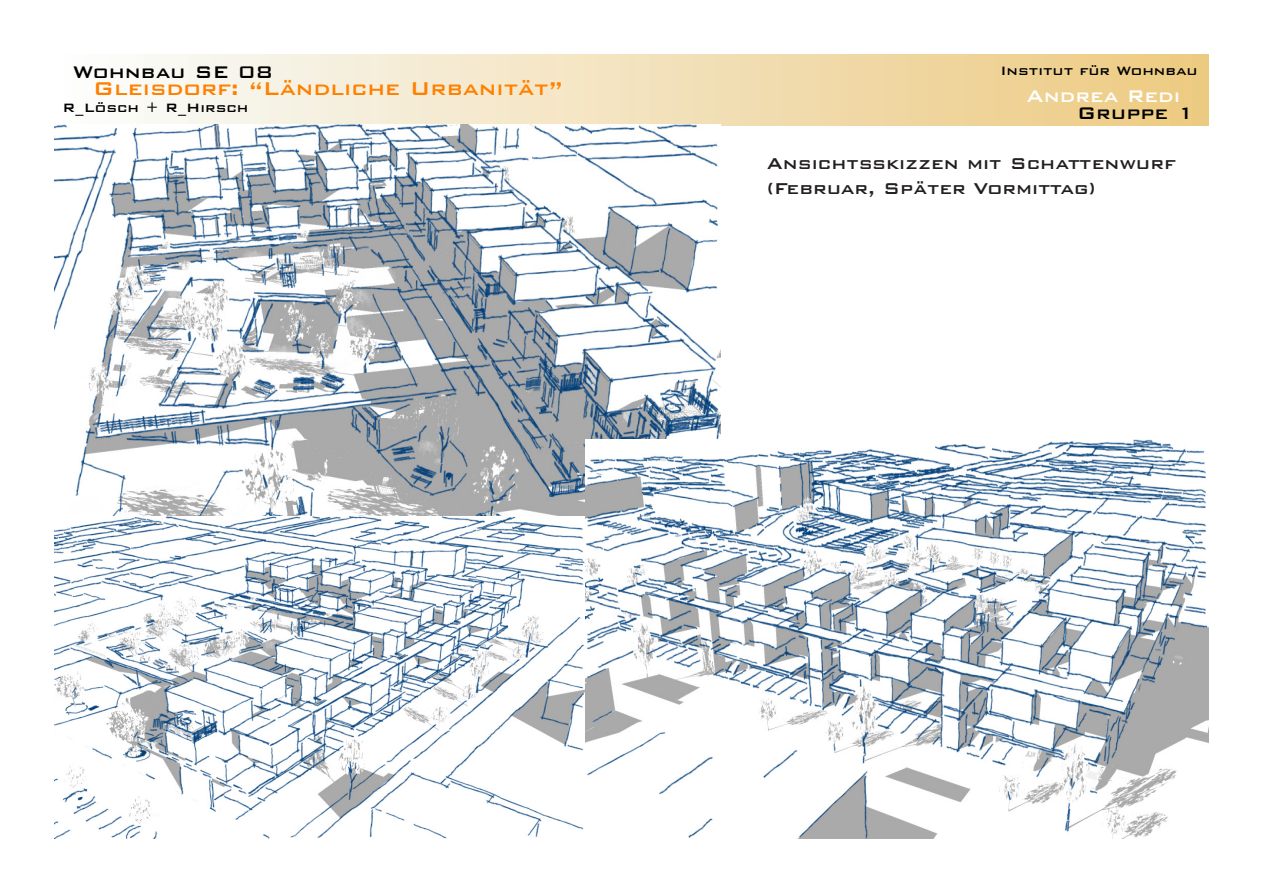
<style>
.page{position:relative;width:1263px;height:893px;background:#fff}
.page>*{position:absolute;margin:0;border:0;box-sizing:border-box;transform-origin:0 0}
.t1{font:500 24.75px "Bank Gothic BT";color:#ff8000}
.t2{font:500 22.5px "Bank Gothic BT";color:#000}
.t3{font:500 22.5px "Bank Gothic BT";color:#fff}
.t4{font:500 21px/25.2px "Bank Gothic BT";color:#231f20}
.t5{font:500 16.2px "Bank Gothic BT";color:#000}
</style>
<div class="page">
<div style="left:57px;top:54px;width:1152px;height:72px;background:linear-gradient(to right,#fafdfe,#ecc980)"></div>
<img style="left:54px;top:125px;width:666px;height:391px">
<img style="left:54px;top:516px;width:531px;height:323px">
<img style="left:585px;top:440px;width:624px;height:399px">
<p class="t2" style="left:73px;top:60px;width:202px">Wohnbau SE 08</p>
<p class="t1" style="left:93px;top:75px;width:472px">Gleisdorf: “Ländliche Urbanität”</p>
<p class="t5" style="left:63px;top:99px;width:187px">R_Lösch + R_Hirsch</p>
<p class="t5" style="left:1000px;top:62px;width:199px">Institut für Wohnbau</p>
<p class="t3" style="left:1026px;top:84px;width:155px">Andrea Redi</p>
<p class="t2" style="left:1077px;top:101px;width:119px">Gruppe 1</p>
<p class="t4" style="left:767px;top:150px;width:410px">Ansichtsskizzen mit Schattenwurf (Februar, Später Vormittag)</p>
</div>
